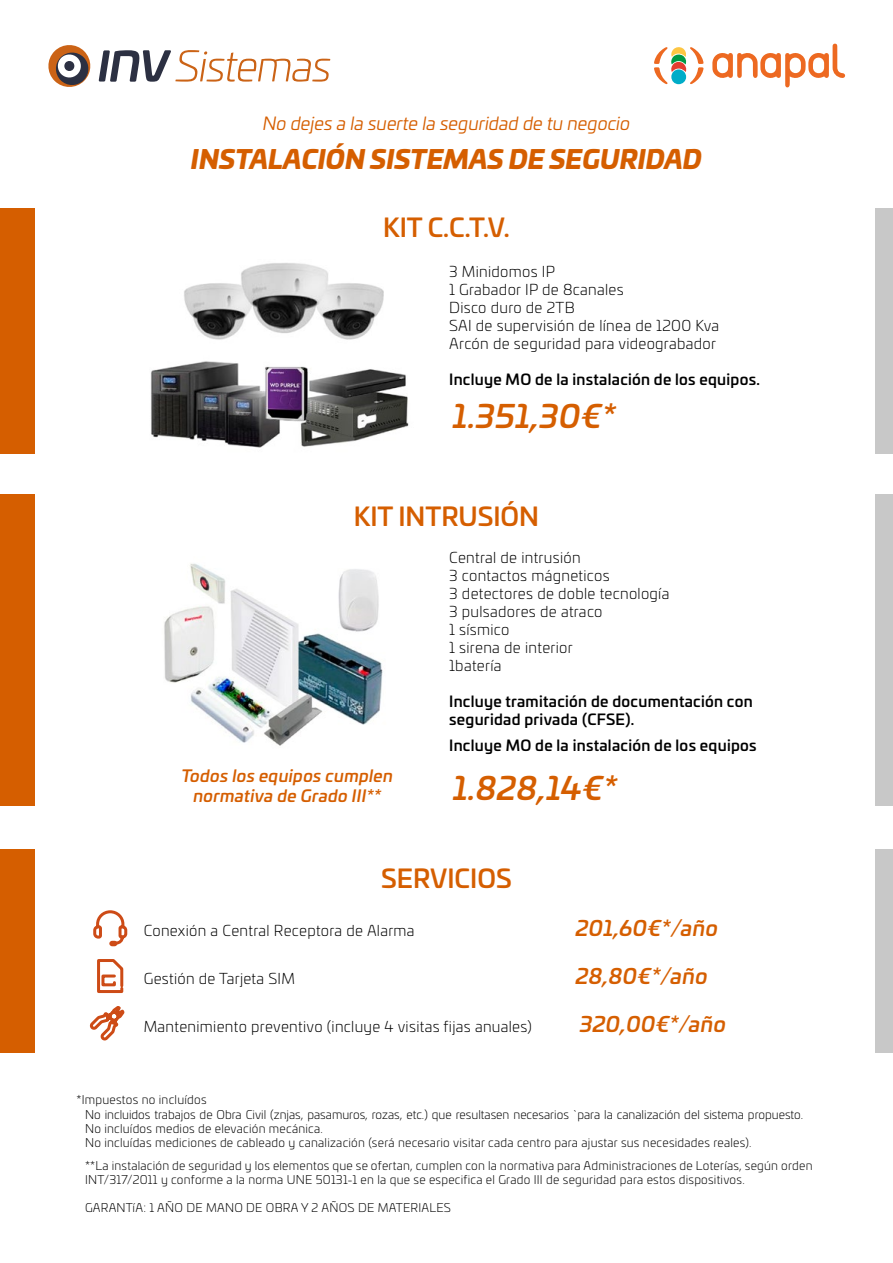
<style>
.page{position:relative;width:893px;height:1263px;background:#fff}
.page>*{position:absolute;margin:0;border:0;box-sizing:border-box;transform-origin:0 0}
.t1{font:italic 500 31.5px "Univia Pro";letter-spacing:.02em;color:#d55e00}
.t2{font:500 25.5px "Univia Pro";color:#d55e00}
.t3{font:italic 900 25.5px "Univia Pro";color:#d55e00}
.t4{font:italic 500 21px "Univia Pro";letter-spacing:.02em;color:#d55e00}
.t5{font:italic 18px "Univia Pro";color:#d55e00}
.t6{font:italic 500 16.5px/19.8px "Univia Pro";letter-spacing:.02em;color:#d55e00;text-align:center}
.t7{font:300 15px "Univia Pro";letter-spacing:.02em;color:#000}
.t8{font:500 15px/18px "Univia Pro";letter-spacing:.02em;color:#000}
.t9{font:300 12px/14.4px "Univia Pro";letter-spacing:.02em;color:#000}
.t10{font:300 12px "Univia Pro";color:#000}
</style>
<div class="page">
<img style="left:164px;top:563px;width:219px;height:183px">
<img style="left:151px;top:263px;width:258px;height:185px">
<svg style="left:93px;top:912px;width:35px;height:33px"></svg>
<div style="left:109px;top:941px;width:8px;height:5px;border:3px solid #cd4b16"></div>
<svg style="left:97px;top:959px;width:27px;height:34px"></svg>
<svg style="left:89px;top:1006px;width:36px;height:35px"></svg>
<div style="left:0;top:208px;width:34px;height:246px;background:#d55e00"></div>
<div style="left:0;top:849px;width:34px;height:203px;background:#d55e00"></div>
<div style="left:876px;top:208px;width:17px;height:246px;background:#c8c8c8"></div>
<div style="left:876px;top:849px;width:17px;height:203px;background:#c8c8c8"></div>
<div style="left:0;top:494px;width:34px;height:311px;background:#d55e00"></div>
<div style="left:876px;top:494px;width:17px;height:311px;background:#c8c8c8"></div>
<svg style="left:712px;top:44px;width:133px;height:44px"></svg>
<svg style="left:654px;top:47px;width:50px;height:37px"></svg>
<svg style="left:48px;top:45px;width:43px;height:42px"></svg>
<svg style="left:99px;top:50px;width:231px;height:32px"></svg>
<p class="t5" style="left:263px;top:111px;width:369px">No dejes a la suerte la seguridad de tu negocio</p>
<p class="t3" style="left:191px;top:139px;width:512px">INSTALACIÓN SISTEMAS DE SEGURIDAD</p>
<p class="t2" style="left:383px;top:208px;width:128px">KIT C.C.T.V.</p>
<p class="t7" style="left:449px;top:261px;width:108px">3 Minidomos IP</p>
<p class="t7" style="left:449px;top:279px;width:176px">1 Grabador IP de 8canales</p>
<p class="t7" style="left:449px;top:297px;width:127px">Disco duro de 2TB</p>
<p class="t7" style="left:449px;top:315px;width:272px">SAI de supervisión de línea de 1200 Kva</p>
<p class="t7" style="left:449px;top:333px;width:268px">Arcón de seguridad para videograbador</p>
<p class="t8" style="left:449px;top:369px;width:312px">Incluye MO de la instalación de los equipos.</p>
<p class="t1" style="left:453px;top:392px;width:164px">1.351,30€*</p>
<p class="t2" style="left:354px;top:496px;width:187px">KIT INTRUSIÓN</p>
<p class="t6" style="left:181px;top:765px;width:213px">Todos los equipos cumplen normativa de Grado III**</p>
<p class="t7" style="left:449px;top:547px;width:133px">Central de intrusión</p>
<p class="t7" style="left:449px;top:565px;width:162px">3 contactos mágneticos</p>
<p class="t7" style="left:449px;top:583px;width:222px">3 detectores de doble tecnología</p>
<p class="t7" style="left:449px;top:601px;width:155px">3 pulsadores de atraco</p>
<p class="t7" style="left:449px;top:619px;width:62px">1 sísmico</p>
<p class="t7" style="left:449px;top:637px;width:125px">1 sirena de interior</p>
<p class="t7" style="left:449px;top:655px;width:54px">1batería</p>
<p class="t8" style="left:449px;top:691px;width:305px">Incluye tramitación de documentación con seguridad privada (CFSE).</p>
<p class="t8" style="left:449px;top:735px;width:309px">Incluye MO de la instalación de los equipos</p>
<p class="t1" style="left:453px;top:764px;width:166px">1.828,14€*</p>
<p class="t2" style="left:381px;top:859px;width:132px">SERVICIOS</p>
<p class="t7" style="left:144px;top:920px;width:272px">Conexión a Central Receptora de Alarma</p>
<p class="t4" style="left:576px;top:912px;width:144px">201,60€*/año</p>
<p class="t7" style="left:144px;top:968px;width:153px">Gestión de Tarjeta SIM</p>
<p class="t4" style="left:576px;top:960px;width:133px">28,80€*/año</p>
<p class="t7" style="left:144px;top:1016px;width:390px">Mantenimiento preventivo (incluye 4 visitas fijas anuales)</p>
<p class="t4" style="left:580px;top:1008px;width:148px">320,00€*/año</p>
<p class="t9" style="left:77px;top:1092px;width:132px">*Impuestos no incluídos</p>
<p class="t10" style="left:85px;top:1106px;width:719px">No incluidos trabajos de Obra Civil (znjas, pasamuros, rozas, etc.) que resultasen necesarios `para la canalización del sistema propuesto.</p>
<p class="t9" style="left:85px;top:1121px;width:239px">No incluídos medios de elevación mecánica.</p>
<p class="t9" style="left:85px;top:1135px;width:668px">No incluídas mediciones de cableado y canalización (será necesario visitar cada centro para ajustar sus necesidades reales).</p>
<p class="t9" style="left:85px;top:1158px;width:729px">**La instalación de seguridad y los elementos que se ofertan, cumplen con la normativa para Administraciones de Loterías, según orden<br>INT/317/2011 y conforme a la norma UNE 50131-1 en la que se especifica el Grado III de seguridad para estos dispositivos.</p>
<p class="t9" style="left:85px;top:1200px;width:367px">GARANTíA: 1 AÑO DE MANO DE OBRA Y 2 AÑOS DE MATERIALES</p>
</div>
